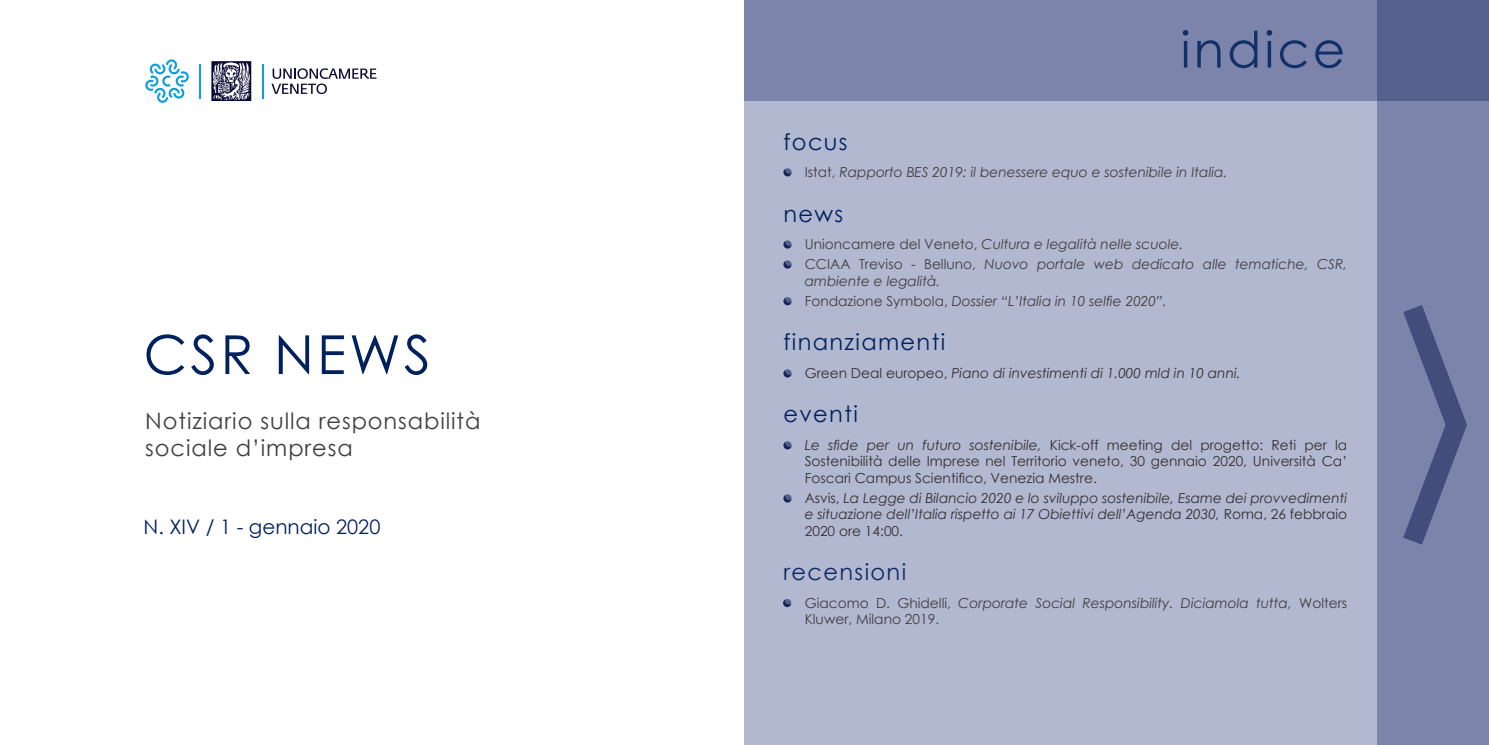
<style>
.page{position:relative;width:1489px;height:745px;background:#fff}
.page>*{position:absolute;margin:0;border:0;box-sizing:border-box;transform-origin:0 0}
.t1{font:53.75px "Century Gothic";letter-spacing:.06em;color:#00215d}
.t2{font:50px "Century Gothic";letter-spacing:.06em;color:#123068}
.t3{font:22.5px/27px "Century Gothic";letter-spacing:.04em;color:#3e3e3f}
.t4{font:22.5px "Century Gothic";letter-spacing:.06em;color:#00215d}
.t5{font:22.5px "Century Gothic";letter-spacing:.06em;color:#0c2962}
.t6{font:20px "Century Gothic";color:#00215d}
.t7{font:italic 13.75px/20px "Century Gothic";color:#3e3e3f}
.t8{font:italic 13.75px/16.5px "Century Gothic";color:#312f30;text-align:justify}
.t9{font:13.75px/16.5px "Century Gothic";color:#312f30;text-align:justify}
.s1{font-style:normal}
.s2{font-style:italic}
</style>
<div class="page">
<div style="left:744px;top:0;width:744px;height:744px;background:#b3b8d1"></div>
<svg style="left:783px;top:169px;width:8px;height:7px"></svg>
<svg style="left:783px;top:241px;width:8px;height:7px"></svg>
<svg style="left:783px;top:370px;width:8px;height:7px"></svg>
<svg style="left:783px;top:441px;width:8px;height:8px"></svg>
<svg style="left:783px;top:494px;width:8px;height:8px"></svg>
<svg style="left:783px;top:599px;width:8px;height:7px"></svg>
<div style="left:1377px;top:0;width:111px;height:744px;background:#7d84ab"></div>
<svg style="left:1403px;top:305px;width:64px;height:240px"></svg>
<svg style="left:744px;top:0;width:744px;height:100px;background:#777ea6"></svg>
<svg style="left:783px;top:297px;width:8px;height:8px"></svg>
<svg style="left:783px;top:261px;width:8px;height:7px"></svg>
<svg style="left:145px;top:59px;width:44px;height:44px"></svg>
<hr style="left:199px;top:64px;width:2px;height:34px;background:#0c9fdb">
<hr style="left:262px;top:64px;width:1px;height:34px;background:#0c9fdb">
<svg style="left:271px;top:68px;width:105px;height:26px"></svg>
<svg style="left:211px;top:61px;width:40px;height:40px;background:#71718a"></svg>
<h1 class="t1" style="left:144px;top:317px;width:289px">CSR NEWS</h1>
<h3 class="t3" style="left:145px;top:407px;width:337px">Notiziario sulla responsabilità sociale d’impresa</h3>
<h3 class="t6" style="left:144px;top:512px;width:238px">N. XIV / 1 - gennaio 2020</h3>
<h2 class="t2" style="left:1180px;top:14px;width:166px">indice</h2>
<h3 class="t4" style="left:783px;top:126px;width:66px">focus</h3>
<p class="t7" style="left:804px;top:162px;width:424px"><span class="s1">Istat,</span> Rapporto BES 2019: il benessere equo e sostenibile in Italia.</p>
<h3 class="t4" style="left:783px;top:198px;width:61px">news</h3>
<p class="t7" style="left:804px;top:234px;width:544px"><span class="s1">Unioncamere del Veneto,</span> Cultura e legalità nelle scuole.<br><span class="s1">CCIAA Treviso - Belluno,</span> Nuovo portale web dedicato alle tematiche, CSR,</p>
<p class="t7" style="left:804px;top:270px;width:363px">ambiente e legalità.<br><span class="s1">Fondazione Symbola,</span> Dossier “L’Italia in 10 selfie 2020”.</p>
<h3 class="t4" style="left:783px;top:326px;width:163px">finanziamenti</h3>
<p class="t8" style="left:804px;top:364px;width:437px"><span class="s1">Green Deal europeo,</span> Piano di investimenti di 1.000 mld in 10 anni.</p>
<h3 class="t4" style="left:783px;top:398px;width:76px">eventi</h3>
<p class="t9" style="left:804px;top:436px;width:544px"><span class="s2">Le sfide per un futuro sostenibile,</span> Kick-off meeting del progetto: Reti per la Sostenibilità delle Imprese nel Territorio veneto, 30 gennaio 2020, Università Ca’ Foscari Campus Scientifico, Venezia Mestre.</p>
<p class="t8" style="left:804px;top:489px;width:544px"><span class="s1">Asvis,</span> La Legge di Bilancio 2020 e lo sviluppo sostenibile, Esame dei provvedimenti e situazione dell’Italia rispetto ai 17 Obiettivi dell’Agenda 2030, <span class="s1">Roma, 26 febbraio 2020 ore 14:00.</span></p>
<h3 class="t5" style="left:783px;top:556px;width:124px">recensioni</h3>
<p class="t7" style="left:804px;top:593px;width:544px;line-height:16.5px"><span class="s1">Giacomo D. Ghidelli,</span> Corporate Social Responsibility. Diciamola tutta, <span class="s1">Wolters<br>Kluwer, Milano 2019.</span></p>
</div>
